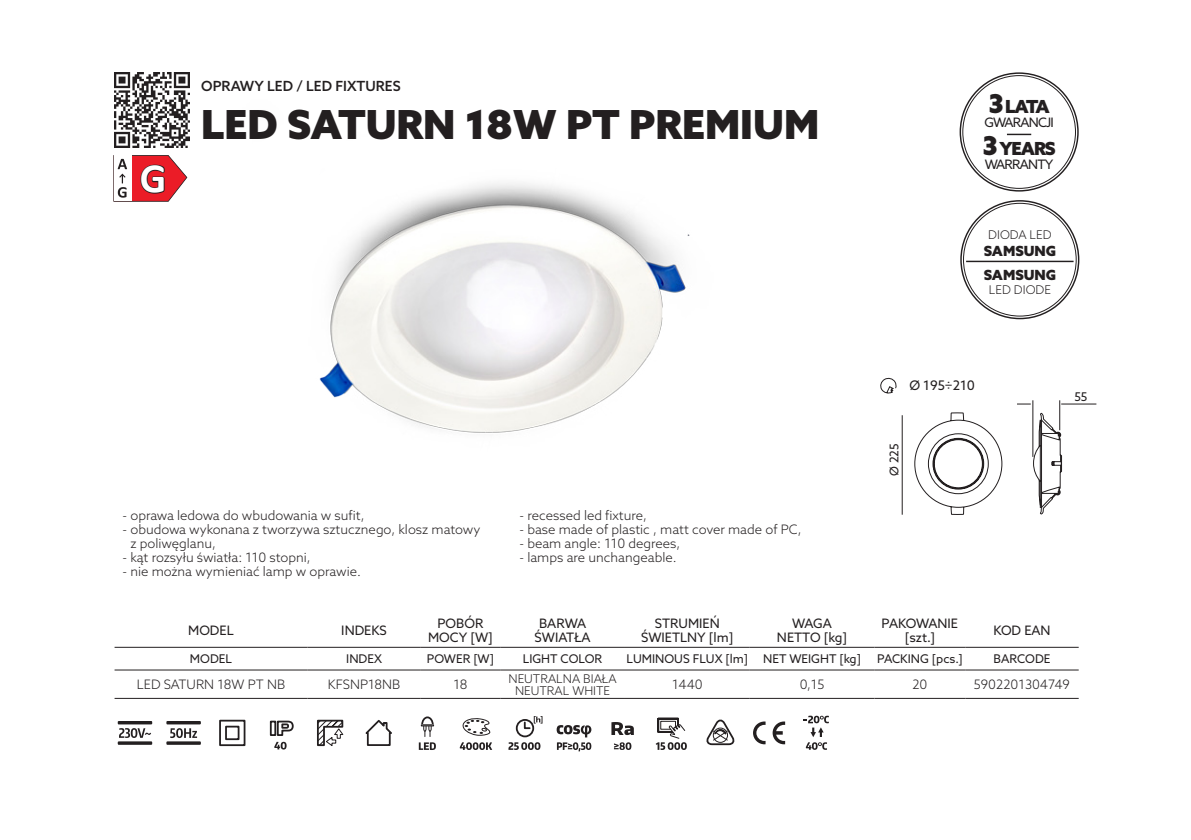
<style>
.page{position:relative;width:1191px;height:840px;background:#fff}
.page>*{position:absolute;margin:0;border:0;box-sizing:border-box;transform-origin:0 0}
.t1{font:700 41.8px "Calibri";color:#fff}
.t2{font:900 40px "Azo Sans";color:#231f20}
.Styl_akapitowy_6_5_r{font:900 18px "Azo Sans";letter-spacing:-.06em;color:#231f20}
.t3{font:500 14px "Azo Sans";color:#231f20}
.t4{font:900 14px "Azo Sans";color:#231f20}
.t5{font:13.2px "Azo Sans";color:#231f20}
.CECHY{font:300 13px/14px "Azo Sans";color:#231f20}
.Styl_akapitowy_6_5_r-2{font:13px/14px "Azo Sans";color:#231f20;text-align:center}
.Styl_akapitowy_6_5{font:300 13px "Azo Sans";color:#231f20}
.Styl_akapitowy_6_5_r-3{font:13px "Azo Sans";letter-spacing:-.06em;color:#231f20}
.Styl_akapitowy_6_reg{font:12px "Azo Sans";color:#231f20}
.Styl_akapitowy_tabel{font:300 12px "Azo Sans";color:#231f20}
.s1{font-size:26px}
</style>
<div class="page">
<img style="left:319px;top:183px;width:371px;height:250px">
<img style="left:115px;top:73px;width:75px;height:74px">
<svg style="left:115px;top:647px;width:963px;height:24px"></svg>
<div style="left:307px;top:647px;width:114px;height:22px;background:#fff"></div>
<hr style="left:307px;top:646px;width:114px;height:1px;background:#231f20">
<hr style="left:307px;top:669px;width:114px;height:1px;background:#231f20">
<hr style="left:115px;top:646px;width:192px;height:1px;background:#231f20">
<hr style="left:421px;top:646px;width:79px;height:1px;background:#231f20">
<hr style="left:500px;top:646px;width:125px;height:1px;background:#231f20">
<hr style="left:625px;top:646px;width:124px;height:1px;background:#231f20">
<hr style="left:749px;top:646px;width:125px;height:1px;background:#231f20">
<hr style="left:874px;top:646px;width:91px;height:1px;background:#231f20">
<hr style="left:965px;top:646px;width:113px;height:1px;background:#231f20">
<hr style="left:115px;top:669px;width:192px;height:1px;background:#231f20">
<hr style="left:421px;top:669px;width:79px;height:1px;background:#231f20">
<hr style="left:500px;top:669px;width:125px;height:1px;background:#231f20">
<hr style="left:625px;top:669px;width:124px;height:1px;background:#231f20">
<hr style="left:749px;top:669px;width:125px;height:1px;background:#231f20">
<hr style="left:874px;top:669px;width:91px;height:1px;background:#231f20">
<hr style="left:965px;top:669px;width:113px;height:1px;background:#231f20">
<hr style="left:115px;top:697px;width:192px;height:1px;background:#231f20">
<hr style="left:307px;top:697px;width:114px;height:1px;background:#231f20">
<hr style="left:421px;top:697px;width:79px;height:1px;background:#231f20">
<hr style="left:500px;top:697px;width:125px;height:1px;background:#231f20">
<hr style="left:625px;top:697px;width:124px;height:1px;background:#231f20">
<hr style="left:749px;top:697px;width:125px;height:1px;background:#231f20">
<hr style="left:874px;top:697px;width:91px;height:1px;background:#231f20">
<hr style="left:965px;top:697px;width:113px;height:1px;background:#231f20">
<svg style="left:119px;top:728px;width:32px;height:9px"></svg>
<div style="left:118px;top:720px;width:34px;height:4px;border:2px solid #231f20"></div>
<div style="left:118px;top:741px;width:34px;height:3px;border:2px solid #231f20"></div>
<div style="left:166px;top:720px;width:35px;height:4px;border:2px solid #231f20"></div>
<div style="left:166px;top:741px;width:35px;height:3px;border:2px solid #231f20"></div>
<svg style="left:170px;top:728px;width:27px;height:9px"></svg>
<svg style="left:219px;top:719px;width:27px;height:27px"></svg>
<svg style="left:269px;top:720px;width:25px;height:29px"></svg>
<svg style="left:317px;top:719px;width:27px;height:28px"></svg>
<svg style="left:365px;top:720px;width:27px;height:26px"></svg>
<svg style="left:419px;top:742px;width:17px;height:7px"></svg>
<svg style="left:420px;top:716px;width:14px;height:20px"></svg>
<svg style="left:460px;top:742px;width:32px;height:7px"></svg>
<svg style="left:462px;top:718px;width:29px;height:17px"></svg>
<svg style="left:508px;top:716px;width:34px;height:33px"></svg>
<svg style="left:556px;top:725px;width:35px;height:26px"></svg>
<svg style="left:614px;top:742px;width:17px;height:7px"></svg>
<svg style="left:611px;top:722px;width:23px;height:12px"></svg>
<svg style="left:656px;top:717px;width:31px;height:32px"></svg>
<svg style="left:706px;top:719px;width:29px;height:26px"></svg>
<svg style="left:753px;top:721px;width:12px;height:22px"></svg>
<svg style="left:772px;top:721px;width:13px;height:22px"></svg>
<svg style="left:803px;top:715px;width:26px;height:34px"></svg>
<hr style="left:966px;top:260px;width:107px;height:2px;background:#231f20">
<svg style="left:1007px;top:134px;width:24px;height:1px"></svg>
<hr style="left:1032px;top:400px;width:1px;height:56px;background:#231f20">
<hr style="left:1059px;top:400px;width:1px;height:30px;background:#231f20">
<hr style="left:902px;top:415px;width:1px;height:99px;background:#231f20">
<svg style="left:1017px;top:403px;width:13px;height:1px"></svg>
<hr style="left:1061px;top:403px;width:35px;height:1px;background:#231f20">
<svg style="left:880px;top:377px;width:17px;height:17px"></svg>
<svg style="left:914px;top:412px;width:148px;height:103px"></svg>
<svg style="left:113px;top:155px;width:74px;height:46px"></svg>
<p class="t1" style="left:140px;top:149px;width:28px">G</p>
<p class="t3" style="left:201px;top:77px;width:201px">OPRAWY LED / LED FIXTURES</p>
<p class="t2" style="left:201px;top:98px;width:619px">LED SATURN 18W PT PREMIUM</p>
<p class="CECHY" style="left:123px;top:508px;width:243px">- oprawa ledowa do wbudowania w sufit,</p>
<p class="CECHY" style="left:131px;top:522px;width:351px;text-indent:-8px">- obudowa wykonana z tworzywa sztucznego, klosz matowy z poliwęglanu,</p>
<p class="CECHY" style="left:123px;top:550px;width:190px">- kąt rozsyłu światła: 110 stopni,</p>
<p class="CECHY" style="left:123px;top:564px;width:240px">- nie można wymieniać lamp w oprawie.</p>
<p class="CECHY" style="left:519px;top:508px;width:129px">- recessed led fixture,</p>
<p class="CECHY" style="left:519px;top:522px;width:283px">- base made of plastic , matt cover made of PC,</p>
<p class="CECHY" style="left:519px;top:536px;width:162px">- beam angle: 110 degrees,</p>
<p class="CECHY" style="left:519px;top:550px;width:159px">- lamps are unchangeable.</p>
<p class="Styl_akapitowy_6_5_r" style="left:988px;top:95px;width:63px"><span class="s1">3</span> LATA</p>
<p class="Styl_akapitowy_6_5_r-3" style="left:984px;top:114px;width:71px">GWARANCJI</p>
<p class="Styl_akapitowy_6_5_r" style="left:982px;top:137px;width:75px"><span class="s1">3</span> YEARS</p>
<p class="Styl_akapitowy_6_5_r-3" style="left:984px;top:156px;width:70px">WARRANTY</p>
<p class="Styl_akapitowy_tabel" style="left:988px;top:227px;width:65px">DIODA LED</p>
<p class="t4" style="left:983px;top:241px;width:74px">SAMSUNG</p>
<p class="t4" style="left:983px;top:265px;width:74px">SAMSUNG</p>
<p class="Styl_akapitowy_tabel" style="left:989px;top:282px;width:64px">LED DIODE</p>
<p class="t5" style="left:909px;top:376px;width:67px">Ø 195÷210</p>
<p class="Styl_akapitowy_6_reg" style="left:886px;top:476px;width:34px;rotate:-90deg">Ø 225</p>
<p class="Styl_akapitowy_6_reg" style="left:1074px;top:388px;width:15px">55</p>
<p class="Styl_akapitowy_6_5_r-2" style="left:188px;top:623px;width:47px">MODEL</p>
<p class="Styl_akapitowy_6_5_r-2" style="left:341px;top:623px;width:47px">INDEKS</p>
<p class="Styl_akapitowy_6_5_r-2" style="left:428px;top:616px;width:66px">POBÓR<br>MOCY [W]</p>
<p class="Styl_akapitowy_6_5_r-2" style="left:534px;top:616px;width:57px">BARWA<br>ŚWIATŁA</p>
<p class="Styl_akapitowy_6_5_r-2" style="left:641px;top:616px;width:94px">STRUMIEŃ<br>ŚWIETLNY [lm]</p>
<p class="Styl_akapitowy_6_5_r-2" style="left:777px;top:616px;width:72px">WAGA<br>NETTO [kg]</p>
<p class="Styl_akapitowy_6_5_r-2" style="left:881px;top:616px;width:78px">PAKOWANIE [szt.]</p>
<p class="Styl_akapitowy_6_5_r-2" style="left:993px;top:623px;width:59px">KOD EAN</p>
<p class="Styl_akapitowy_6_reg" style="left:190px;top:650px;width:44px">MODEL</p>
<p class="Styl_akapitowy_6_reg" style="left:346px;top:650px;width:37px">INDEX</p>
<p class="Styl_akapitowy_6_reg" style="left:427px;top:650px;width:69px">POWER [W]</p>
<p class="Styl_akapitowy_6_reg" style="left:523px;top:650px;width:81px">LIGHT COLOR</p>
<p class="Styl_akapitowy_6_reg" style="left:626px;top:650px;width:123px">LUMINOUS FLUX [lm]</p>
<p class="Styl_akapitowy_6_reg" style="left:763px;top:650px;width:99px">NET WEIGHT [kg]</p>
<p class="Styl_akapitowy_6_reg" style="left:877px;top:650px;width:87px">PACKING [pcs.]</p>
<p class="Styl_akapitowy_6_reg" style="left:993px;top:650px;width:59px">BARCODE</p>
<p class="Styl_akapitowy_6_5" style="left:137px;top:675px;width:150px">LED SATURN 18W PT NB</p>
<p class="Styl_akapitowy_6_5" style="left:328px;top:675px;width:74px">KFSNP18NB</p>
<p class="Styl_akapitowy_6_5" style="left:453px;top:675px;width:16px">18</p>
<p class="Styl_akapitowy_tabel" style="left:508px;top:670px;width:110px">NEUTRALNA BIAŁA</p>
<p class="Styl_akapitowy_tabel" style="left:515px;top:682px;width:97px">NEUTRAL WHITE</p>
<p class="Styl_akapitowy_6_5" style="left:672px;top:675px;width:32px">1440</p>
<p class="Styl_akapitowy_6_5" style="left:800px;top:675px;width:26px">0,15</p>
<p class="Styl_akapitowy_6_5" style="left:912px;top:675px;width:17px">20</p>
<p class="Styl_akapitowy_6_5" style="left:974px;top:675px;width:98px">5902201304749</p>
</div>
